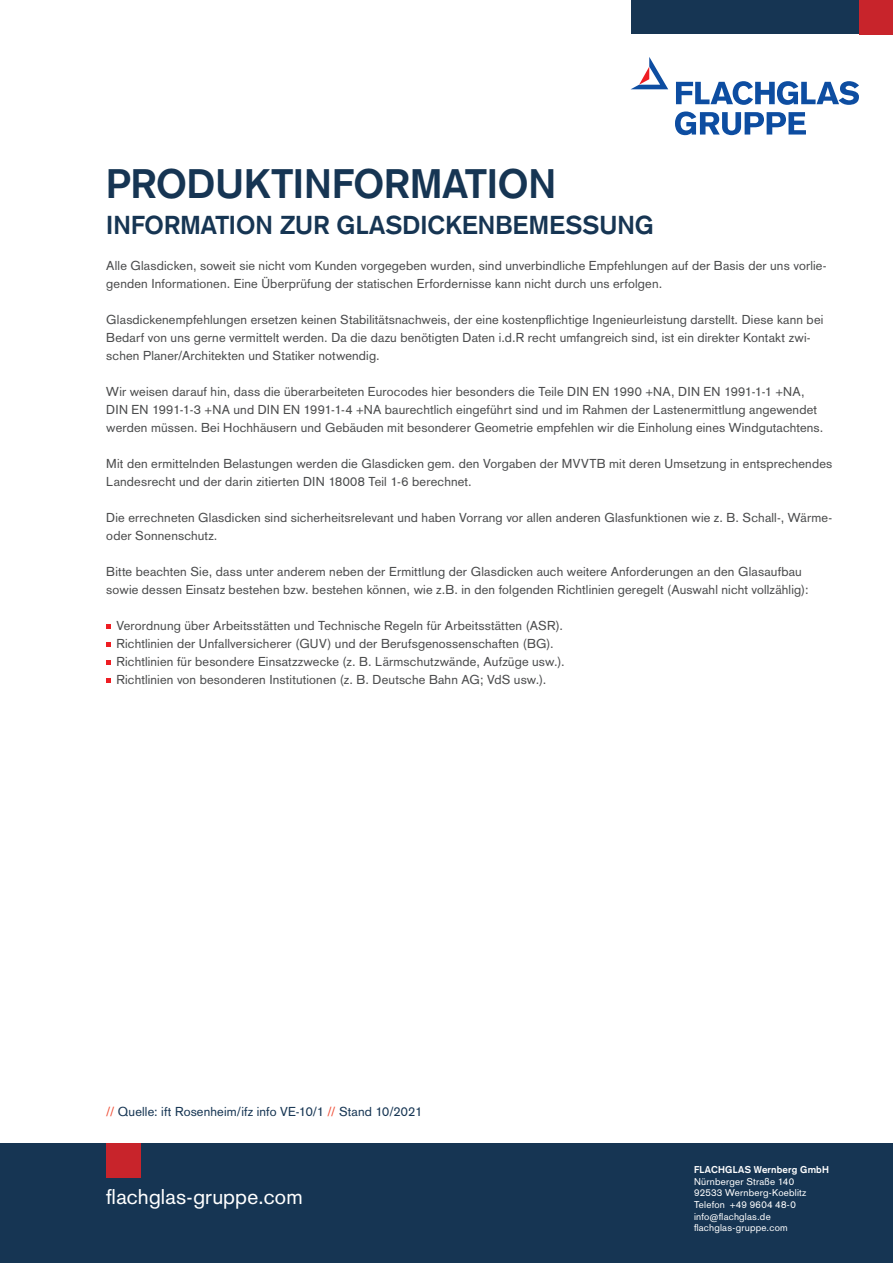
<style>
.page{position:relative;width:893px;height:1263px;background:#fff}
.page>*{position:absolute;margin:0;border:0;box-sizing:border-box;transform-origin:0 0}
.t1{font:700 40.5px "Basic Commercial LT Std";color:#163553}
.t2{font:700 25.5px "Basic Commercial LT Std";letter-spacing:.005em;color:#163553}
.t3{font:21px "Basic Commercial LT Std";letter-spacing:.01em;color:#fff}
.t4{font:12.75px/18px "Basic Commercial LT Std";letter-spacing:.015em;color:#4b4c4d}
.t5{font:12.75px "Basic Commercial LT Std";letter-spacing:.01em;color:#163553}
.t6{font:9.75px/11.7px "Basic Commercial LT Std";letter-spacing:.02em;color:#fff}
.t7{font:700 9.75px "Basic Commercial LT Std";letter-spacing:.025em;color:#fff}
.s1{color:#ef4d35}
</style>
<div class="page">
<div style="left:0;top:1143px;width:893px;height:120px;background:#163553"></div>
<div style="left:631px;top:0;width:262px;height:34px;background:#163553"></div>
<div style="left:859px;top:0;width:34px;height:34px;background:#c8242b"></div>
<div style="left:106px;top:1143px;width:34px;height:34px;background:#c8242b"></div>
<svg style="left:676px;top:81px;width:183px;height:24px"></svg>
<svg style="left:675px;top:111px;width:131px;height:24px"></svg>
<svg style="left:631px;top:57px;width:37px;height:32px"></svg>
<svg style="left:106px;top:624px;width:5px;height:5px"></svg>
<svg style="left:106px;top:642px;width:5px;height:5px"></svg>
<svg style="left:106px;top:660px;width:5px;height:5px"></svg>
<svg style="left:106px;top:678px;width:5px;height:5px"></svg>
<h1 class="t1" style="left:106px;top:160px;width:452px">PRODUKTINFORMATION</h1>
<h2 class="t2" style="left:106px;top:210px;width:549px">INFORMATION ZUR GLASDICKENBEMESSUNG</h2>
<p class="t4" style="left:106px;top:257px;width:722px">Alle Glasdicken, soweit sie nicht vom Kunden vorgegeben wurden, sind unverbindliche Empfehlungen auf der Basis der uns vorlie&shy;genden Informationen. Eine Überprüfung der statischen Erfordernisse kann nicht durch uns erfolgen.</p>
<p class="t4" style="left:106px;top:311px;width:719px">Glasdickenempfehlungen ersetzen keinen Stabilitätsnachweis, der eine kostenpflichtige Ingenieurleistung darstellt. Diese kann bei<br>Bedarf von uns gerne vermittelt werden. Da die dazu benötigten Daten i.d.R recht umfangreich sind, ist ein direkter Kontakt zwi&shy;schen Planer/Architekten und Statiker notwendig.</p>
<p class="t4" style="left:106px;top:383px;width:719px">Wir weisen darauf hin, dass die überarbeiteten Eurocodes hier besonders die Teile DIN EN 1990 +NA, DIN EN 1991-1-1 +NA,<br>DIN EN 1991-1-3 +NA und DIN EN 1991-1-4 +NA baurechtlich eingeführt sind und im Rahmen der Lastenermittlung angewendet werden müssen. Bei Hochhäusern und Gebäuden mit besonderer Geometrie empfehlen wir die Einholung eines Windgutachtens.</p>
<p class="t4" style="left:106px;top:455px;width:727px">Mit den ermittelnden Belastungen werden die Glasdicken gem. den Vorgaben der MVVTB mit deren Umsetzung in entsprechendes<br>Landesrecht und der darin zitierten DIN 18008 Teil 1-6 berechnet.</p>
<p class="t4" style="left:106px;top:509px;width:727px">Die errechneten Glasdicken sind sicherheitsrelevant und haben Vorrang vor allen anderen Glasfunktionen wie z. B. Schall-, Wärme&shy;oder Sonnenschutz.</p>
<p class="t4" style="left:106px;top:563px;width:704px">Bitte beachten Sie, dass unter anderem neben der Ermittlung der Glasdicken auch weitere Anforderungen an den Glasaufbau sowie dessen Einsatz bestehen bzw. bestehen können, wie z.B. in den folgenden Richtlinien geregelt (Auswahl nicht vollzählig):</p>
<p class="t4" style="left:116px;top:617px;width:450px">Verordnung über Arbeitsstätten und Technische Regeln für Arbeitsstätten (ASR).<br>Richtlinien der Unfallversicherer (GUV) und der Berufsgenossenschaften (BG).<br>Richtlinien für besondere Einsatzzwecke (z. B. Lärmschutzwände, Aufzüge usw.).<br>Richtlinien von besonderen Institutionen (z. B. Deutsche Bahn AG; VdS usw.).</p>
<p class="t5" style="left:106px;top:1104px;width:317px"><span class="s1">//</span> Quelle: ift Rosenheim/ifz info VE-10/1 <span class="s1">//</span> Stand 10/2021</p>
<h3 class="t3" style="left:106px;top:1184px;width:198px">flachglas-gruppe.com</h3>
<p class="t7" style="left:694px;top:1164px;width:137px">FLACHGLAS Wernberg GmbH</p>
<p class="t6" style="left:694px;top:1175px;width:114px">Nürnberger Straße 140<br>92533 Wernberg-Koeblitz<br>Telefon +49 9604 48-0 info@flachglas.de flachglas-gruppe.com</p>
</div>
